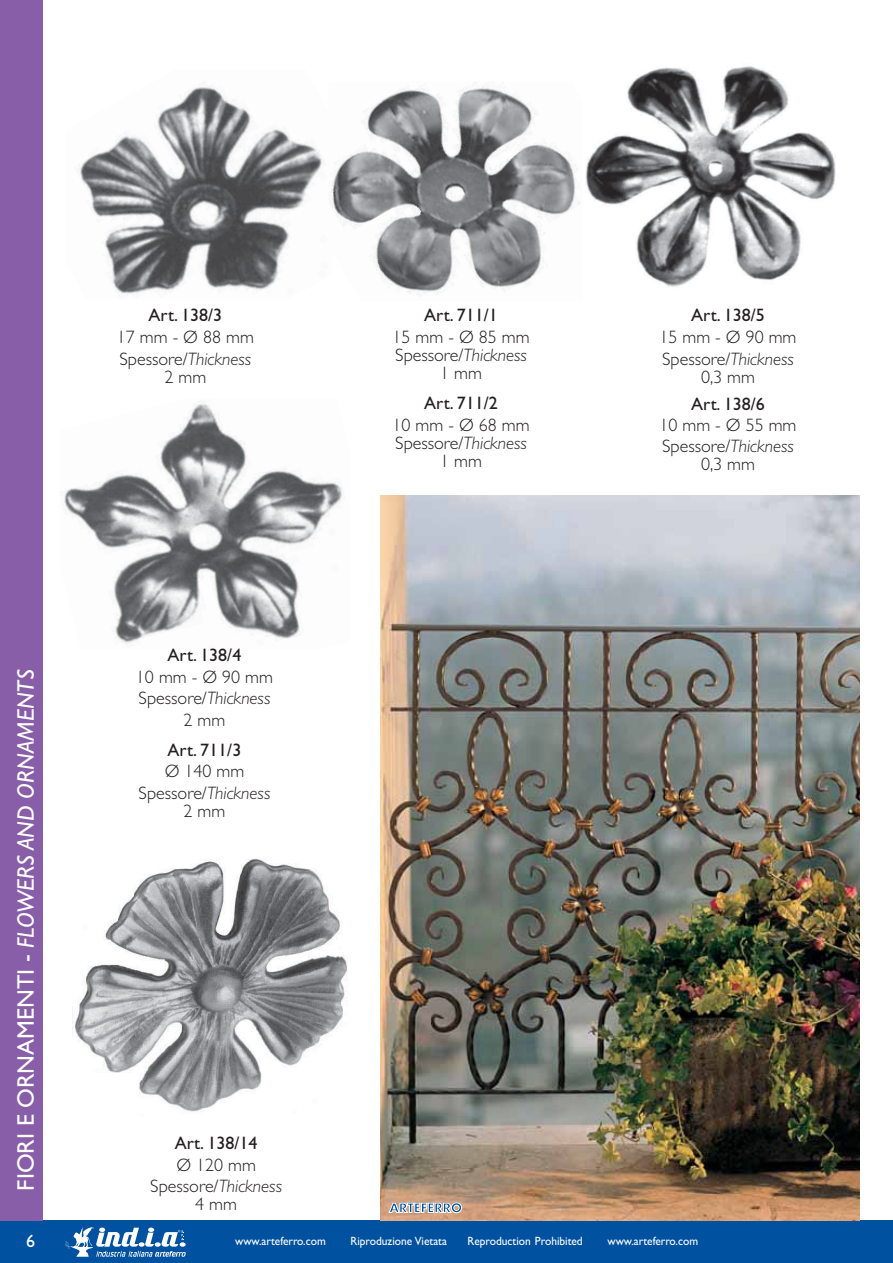
<style>
.page{position:relative;width:893px;height:1263px;background:#fff}
.page>*{position:absolute;margin:0;border:0;box-sizing:border-box;transform-origin:0 0}
.t1{font:italic 24px "Gill Sans";color:#fff}
.t2{font:300 18px/21.6px "Gill Sans";color:#231f20;text-align:center}
.t3{font:18px "Gill Sans";color:#231f20}
.t4{font:18px "Gill Sans";color:#fff}
.t5{font:700 12.3px "Futura";color:#00519f}
.t6{font:12px "Gill Sans";color:#fff;scale:.95 1}
.s1{font-style:italic}
.s2{font-style:normal}
</style>
<div class="page">
<div style="left:0;top:1220px;width:893px;height:43px;background:#00519f"></div>
<svg style="left:65px;top:1227px;width:121px;height:30px"></svg>
<div style="left:0;top:0;width:42px;height:1220px;background:#885ea8"></div>
<img style="left:77px;top:82px;width:245px;height:214px">
<img style="left:60px;top:401px;width:283px;height:243px">
<img style="left:585px;top:66px;width:251px;height:221px">
<img style="left:75px;top:858px;width:273px;height:254px">
<img style="left:329px;top:82px;width:251px;height:213px">
<img style="left:381px;top:495px;width:478px;height:725px">
<div style="left:451px;top:1203px;width:11px;height:10px;border:1px solid #fff;border-radius:50%"></div>
<svg style="left:389px;top:1203px;width:70px;height:10px"></svg>
<p class="t3" style="left:149px;top:309px;width:75px">Art. 138/3</p>
<p class="t2" style="left:117px;top:328px;width:138px;text-align:left">17 mm - Ø 88 mm<br>Spessore/<span class="s1">Thickness</span></p>
<p class="t2" style="left:164px;top:368px;width:43px">2 mm</p>
<h1 class="t1" style="left:18px;top:1191px;width:523px;rotate:-90deg"><span class="s2">FIORI E ORNAMENTI -</span> FLOWERS AND ORNAMENTS</h1>
<p class="t3" style="left:168px;top:649px;width:75px">Art. 138/4</p>
<p class="t2" style="left:136px;top:668px;width:138px">10 mm - Ø 90 mm<br>Spessore/<span class="s1">Thickness<br></span>2 mm</p>
<p class="t3" style="left:168px;top:744px;width:75px">Art. 711/3</p>
<p class="t2" style="left:139px;top:763px;width:133px">Ø 140 mm<br>Spessore/<span class="s1">Thickness</span></p>
<p class="t2" style="left:184px;top:802px;width:43px">2 mm</p>
<p class="t3" style="left:175px;top:1137px;width:84px">Art. 138/14</p>
<p class="t2" style="left:150px;top:1156px;width:133px">Ø 120 mm<br>Spessore/<span class="s1">Thickness</span></p>
<p class="t2" style="left:195px;top:1196px;width:43px">4 mm</p>
<p class="t3" style="left:424px;top:309px;width:75px">Art. 711/1</p>
<p class="t2" style="left:393px;top:330px;width:138px;line-height:18px">15 mm - Ø 85 mm<br>Spessore/<span class="s1">Thickness<br></span>1 mm</p>
<p class="t3" style="left:424px;top:397px;width:75px">Art. 711/2</p>
<p class="t2" style="left:393px;top:418px;width:138px;line-height:18px">10 mm - Ø 68 mm<br>Spessore/<span class="s1">Thickness<br></span>1 mm</p>
<p class="t5" style="left:389px;top:1202px;width:74px">ARTEFERRO</p>
<p class="t3" style="left:691px;top:309px;width:75px">Art. 138/5</p>
<p class="t2" style="left:659px;top:328px;width:138px;text-align:left">15 mm - Ø 90 mm<br>Spessore/<span class="s1">Thickness</span></p>
<p class="t2" style="left:701px;top:368px;width:55px">0,3 mm</p>
<p class="t3" style="left:691px;top:397px;width:75px">Art. 138/6</p>
<p class="t2" style="left:659px;top:416px;width:138px;line-height:21px;text-align:left">10 mm - Ø 55 mm<br>Spessore/<span class="s1">Thickness</span></p>
<p class="t2" style="left:701px;top:455px;width:55px">0,3 mm</p>
<p class="t4" style="left:26px;top:1230px;width:10px">6</p>
<p class="t6" style="left:235px;top:1237px;width:97px">www.arteferro.com</p>
<p class="t6" style="left:350px;top:1237px;width:103px">Riproduzione Vietata</p>
<p class="t6" style="left:467px;top:1237px;width:123px">Reproduction Prohibited</p>
<p class="t6" style="left:607px;top:1237px;width:97px">www.arteferro.com</p>
</div>
